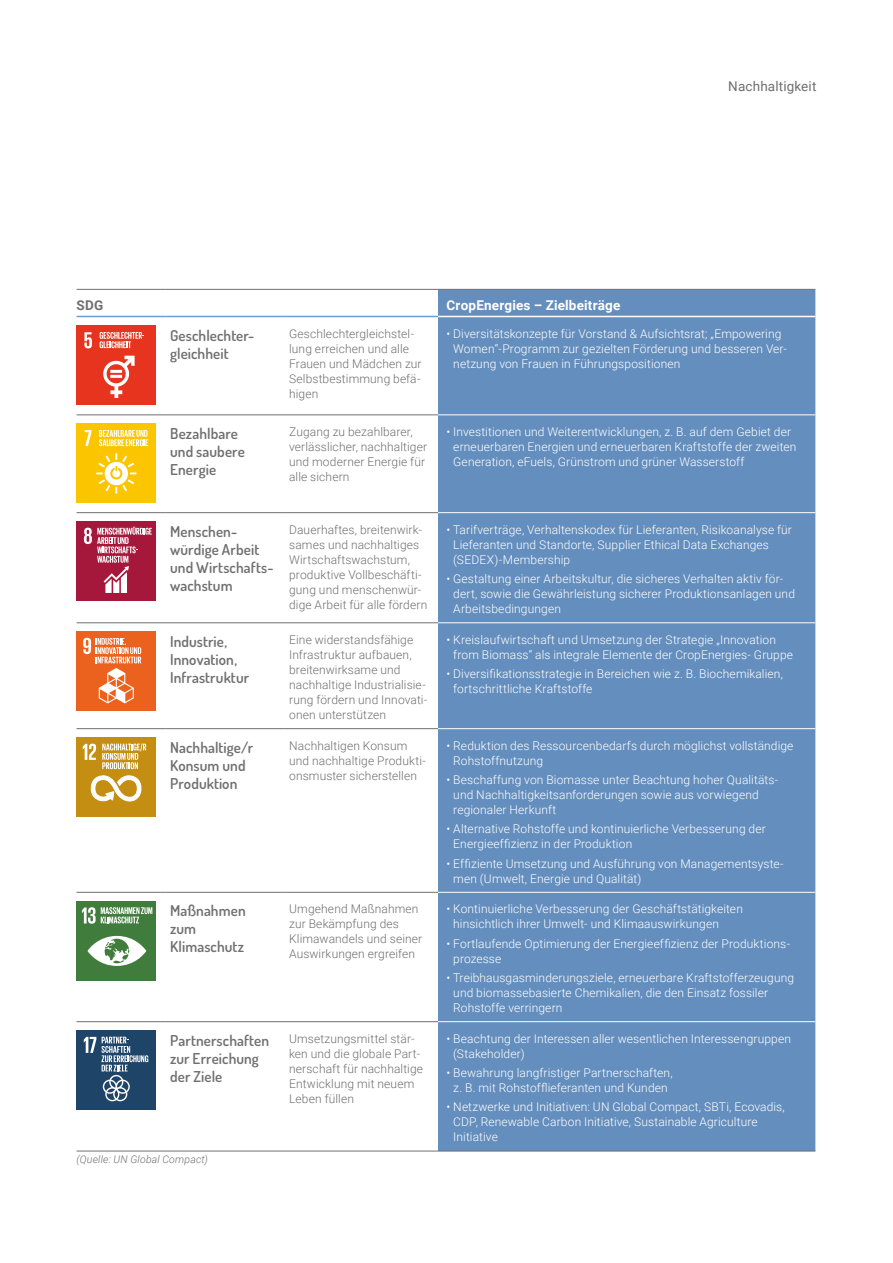
<style>
.page{position:relative;width:893px;height:1263px;background:#fff}
.page>*{position:absolute;margin:0;border:0;box-sizing:border-box;transform-origin:0 0}
.t1{font:600 15px/18px "Dosis";letter-spacing:.005em;color:#706f6f}
.t2{font:700 13.5px "Roboto";letter-spacing:.015em;color:#fff}
.t3{font:13.5px "Roboto";letter-spacing:.01em;color:#706f6f}
.t4{font:700 13.5px "Roboto";color:#706f6f}
.t5{font:300 12px/15px "Roboto";letter-spacing:.01em;color:#fff}
.t6{font:300 12px/15px "Roboto";letter-spacing:.01em;color:#706f6f}
.t7{font:italic 300 10.5px "Roboto";letter-spacing:.02em;color:#706f6f}
</style>
<div class="page">
<svg style="left:77px;top:315px;width:361px;height:836px"></svg>
<div style="left:438px;top:290px;width:377px;height:861px;background:#648ebd"></div>
<hr style="left:77px;top:415px;width:89px;height:1px;background:#706f6f">
<hr style="left:166px;top:415px;width:119px;height:1px;background:#706f6f">
<hr style="left:285px;top:415px;width:153px;height:1px;background:#706f6f">
<hr style="left:77px;top:512px;width:89px;height:1px;background:#706f6f">
<hr style="left:166px;top:512px;width:119px;height:1px;background:#706f6f">
<hr style="left:285px;top:512px;width:153px;height:1px;background:#706f6f">
<hr style="left:77px;top:622px;width:89px;height:1px;background:#706f6f">
<hr style="left:166px;top:622px;width:119px;height:1px;background:#706f6f">
<hr style="left:285px;top:622px;width:153px;height:1px;background:#706f6f">
<hr style="left:77px;top:728px;width:89px;height:1px;background:#706f6f">
<hr style="left:166px;top:728px;width:119px;height:1px;background:#706f6f">
<hr style="left:285px;top:728px;width:153px;height:1px;background:#706f6f">
<hr style="left:77px;top:892px;width:89px;height:1px;background:#706f6f">
<hr style="left:166px;top:892px;width:119px;height:1px;background:#706f6f">
<hr style="left:285px;top:892px;width:153px;height:1px;background:#706f6f">
<hr style="left:77px;top:1021px;width:89px;height:1px;background:#706f6f">
<hr style="left:166px;top:1021px;width:119px;height:1px;background:#706f6f">
<hr style="left:285px;top:1021px;width:153px;height:1px;background:#706f6f">
<hr style="left:77px;top:1151px;width:89px;height:1px;background:#706f6f">
<hr style="left:166px;top:1151px;width:119px;height:1px;background:#706f6f">
<hr style="left:285px;top:1151px;width:153px;height:1px;background:#706f6f">
<hr style="left:438px;top:1151px;width:377px;height:1px;background:#706f6f">
<hr style="left:77px;top:289px;width:89px;height:1px;background:#706f6f">
<hr style="left:166px;top:289px;width:119px;height:1px;background:#706f6f">
<hr style="left:285px;top:289px;width:153px;height:1px;background:#706f6f">
<hr style="left:438px;top:289px;width:377px;height:1px;background:#706f6f">
<hr style="left:438px;top:316px;width:377px;height:1px;background:#fff">
<hr style="left:438px;top:415px;width:377px;height:1px;background:#fff">
<hr style="left:438px;top:1021px;width:377px;height:1px;background:#fff">
<hr style="left:438px;top:728px;width:377px;height:1px;background:#fff">
<hr style="left:438px;top:892px;width:377px;height:1px;background:#fff">
<hr style="left:438px;top:622px;width:377px;height:1px;background:#fff">
<hr style="left:438px;top:512px;width:377px;height:1px;background:#fff">
<hr style="left:77px;top:316px;width:89px;height:1px;background:#6f9ed4">
<hr style="left:166px;top:316px;width:119px;height:1px;background:#6f9ed4">
<hr style="left:285px;top:316px;width:153px;height:1px;background:#6f9ed4">
<div style="left:77px;top:326px;width:79px;height:79px;background:#e6341f"></div>
<svg style="left:84px;top:332px;width:8px;height:16px"></svg>
<svg style="left:103px;top:356px;width:32px;height:42px"></svg>
<svg style="left:100px;top:332px;width:44px;height:16px"></svg>
<div style="left:77px;top:423px;width:79px;height:80px;background:#fbc500"></div>
<svg style="left:85px;top:430px;width:6px;height:16px"></svg>
<svg style="left:96px;top:453px;width:41px;height:41px"></svg>
<svg style="left:99px;top:430px;width:49px;height:16px"></svg>
<div style="left:77px;top:521px;width:79px;height:80px;background:#a6183b"></div>
<svg style="left:84px;top:527px;width:68px;height:66px"></svg>
<div style="left:77px;top:631px;width:79px;height:80px;background:#eb611e"></div>
<svg style="left:83px;top:638px;width:58px;height:65px"></svg>
<div style="left:77px;top:737px;width:79px;height:80px;background:#c48e13"></div>
<svg style="left:83px;top:744px;width:13px;height:16px"></svg>
<svg style="left:91px;top:775px;width:50px;height:27px"></svg>
<svg style="left:102px;top:743px;width:44px;height:26px"></svg>
<div style="left:77px;top:901px;width:79px;height:79px;background:#407d3c"></div>
<svg style="left:87px;top:936px;width:59px;height:30px"></svg>
<svg style="left:82px;top:907px;width:70px;height:17px"></svg>
<div style="left:77px;top:1030px;width:79px;height:80px;background:#1e4468"></div>
<svg style="left:84px;top:1037px;width:12px;height:16px"></svg>
<svg style="left:102px;top:1037px;width:46px;height:64px"></svg>
<p class="t3" style="left:728px;top:76px;width:90px">Nachhaltigkeit</p>
<p class="t4" style="left:77px;top:296px;width:28px">SDG</p>
<p class="t2" style="left:446px;top:296px;width:175px">CropEnergies – Zielbeiträge</p>
<p class="t1" style="left:170px;top:326px;width:86px">Geschlechter&shy;gleichheit</p>
<p class="t6" style="left:289px;top:326px;width:134px">Geschlechtergleichstel&shy;lung erreichen und alle<br>Frauen und Mädchen zur<br>Selbstbestimmung befä&shy;higen</p>
<p class="t5" style="left:453px;top:326px;width:335px;text-indent:-7px">• Diversitätskonzepte für Vorstand &amp; Aufsichtsrat; „Empowering<br>Women“-Programm zur gezielten Förderung und besseren Ver&shy;netzung von Frauen in Führungspositionen</p>
<p class="t1" style="left:170px;top:424px;width:76px">Bezahlbare und saubere<br>Energie</p>
<p class="t6" style="left:289px;top:424px;width:140px">Zugang zu bezahlbarer, verlässlicher, nachhaltiger und moderner Energie für alle sichern</p>
<p class="t5" style="left:453px;top:424px;width:345px;text-indent:-7px">• Investitionen und Weiterentwicklungen, z. B. auf dem Gebiet der erneuerbaren Energien und erneuerbaren Kraftstoffe der zweiten<br>Generation, eFuels, Grünstrom und grüner Wasserstoff</p>
<p class="t1" style="left:170px;top:521px;width:105px">Menschen&shy;würdige Arbeit und Wirtschafts&shy;wachstum</p>
<p class="t6" style="left:289px;top:521px;width:140px">Dauerhaftes, breitenwirk&shy;sames und nachhaltiges<br>Wirtschaftswachstum, produktive Vollbeschäfti&shy;gung und menschenwür&shy;dige Arbeit für alle fördern</p>
<p class="t5" style="left:453px;top:521px;width:340px;text-indent:-7px">• Tarifverträge, Verhaltenskodex für Lieferanten, Risikoanalyse für<br>Lieferanten und Standorte, Supplier Ethical Data Exchanges (SEDEX)-Membership</p>
<p class="t5" style="left:453px;top:571px;width:343px;text-indent:-7px">• Gestaltung einer Arbeitskultur, die sicheres Verhalten aktiv för&shy;dert, sowie die Gewährleistung sicherer Produktionsanlagen und<br>Arbeitsbedingungen</p>
<p class="t1" style="left:170px;top:631px;width:81px">Industrie,<br>Innovation,<br>Infrastruktur</p>
<p class="t6" style="left:289px;top:632px;width:140px">Eine widerstandsfähige<br>Infrastruktur aufbauen, breitenwirksame und nachhaltige Industrialisie&shy;rung fördern und Innovati&shy;onen unterstützen</p>
<p class="t5" style="left:453px;top:632px;width:341px;text-indent:-7px">• Kreislaufwirtschaft und Umsetzung der Strategie „Innovation from Biomass” als integrale Elemente der CropEnergies- Gruppe</p>
<p class="t5" style="left:453px;top:666px;width:331px;text-indent:-7px">• Diversifikationsstrategie in Bereichen wie z. B. Biochemikalien, fortschrittliche Kraftstoffe</p>
<p class="t1" style="left:170px;top:737px;width:85px">Nachhaltige/r<br>Konsum und<br>Produktion</p>
<p class="t6" style="left:289px;top:737px;width:138px">Nachhaltigen Konsum und nachhaltige Produkti&shy;onsmuster sicherstellen</p>
<p class="t5" style="left:453px;top:737px;width:342px;text-indent:-7px">• Reduktion des Ressourcenbedarfs durch möglichst vollständige<br>Rohstoffnutzung</p>
<p class="t5" style="left:453px;top:772px;width:326px;text-indent:-7px">• Beschaffung von Biomasse unter Beachtung hoher Qualitäts&shy;und Nachhaltigkeitsanforderungen sowie aus vorwiegend regionaler Herkunft</p>
<p class="t5" style="left:453px;top:821px;width:314px;text-indent:-7px">• Alternative Rohstoffe und kontinuierliche Verbesserung der<br>Energieeffizienz in der Produktion</p>
<p class="t5" style="left:453px;top:855px;width:332px;text-indent:-7px">• Effiziente Umsetzung und Ausführung von Managementsyste&shy;men (Umwelt, Energie und Qualität)</p>
<p class="t1" style="left:170px;top:901px;width:77px">Maßnahmen zum<br>Klimaschutz</p>
<p class="t6" style="left:289px;top:901px;width:135px">Umgehend Maßnahmen zur Bekämpfung des<br>Klimawandels und seiner<br>Auswirkungen ergreifen</p>
<p class="t5" style="left:453px;top:901px;width:291px;text-indent:-7px">• Kontinuierliche Verbesserung der Geschäftstätigkeiten hinsichtlich ihrer Umwelt- und Klimaauswirkungen</p>
<p class="t5" style="left:453px;top:935px;width:338px;text-indent:-7px">• Fortlaufende Optimierung der Energieeffizienz der Produktions&shy;prozesse</p>
<p class="t5" style="left:453px;top:970px;width:342px;text-indent:-7px">• Treibhausgasminderungsziele, erneuerbare Kraftstofferzeugung und biomassebasierte Chemikalien, die den Einsatz fossiler<br>Rohstoffe verringern</p>
<p class="t1" style="left:170px;top:1030px;width:100px">Partnerschaften zur Erreichung der Ziele</p>
<p class="t6" style="left:289px;top:1030px;width:135px">Umsetzungsmittel stär&shy;ken und die globale Part&shy;nerschaft für nachhaltige<br>Entwicklung mit neuem<br>Leben füllen</p>
<p class="t5" style="left:453px;top:1030px;width:339px;text-indent:-7px">• Beachtung der Interessen aller wesentlichen Interessengruppen (Stakeholder)</p>
<p class="t5" style="left:446px;top:1065px;width:228px;text-align:center">• Bewahrung langfristiger Partnerschaften, z. B. mit Rohstofflieferanten und Kunden</p>
<p class="t5" style="left:453px;top:1099px;width:333px;text-indent:-7px">• Netzwerke und Initiativen: UN Global Compact, SBTi, Ecovadis,<br>CDP, Renewable Carbon Initiative, Sustainable Agriculture<br>Initiative</p>
<p class="t7" style="left:77px;top:1152px;width:133px">(Quelle: UN Global Compact)</p>
</div>
